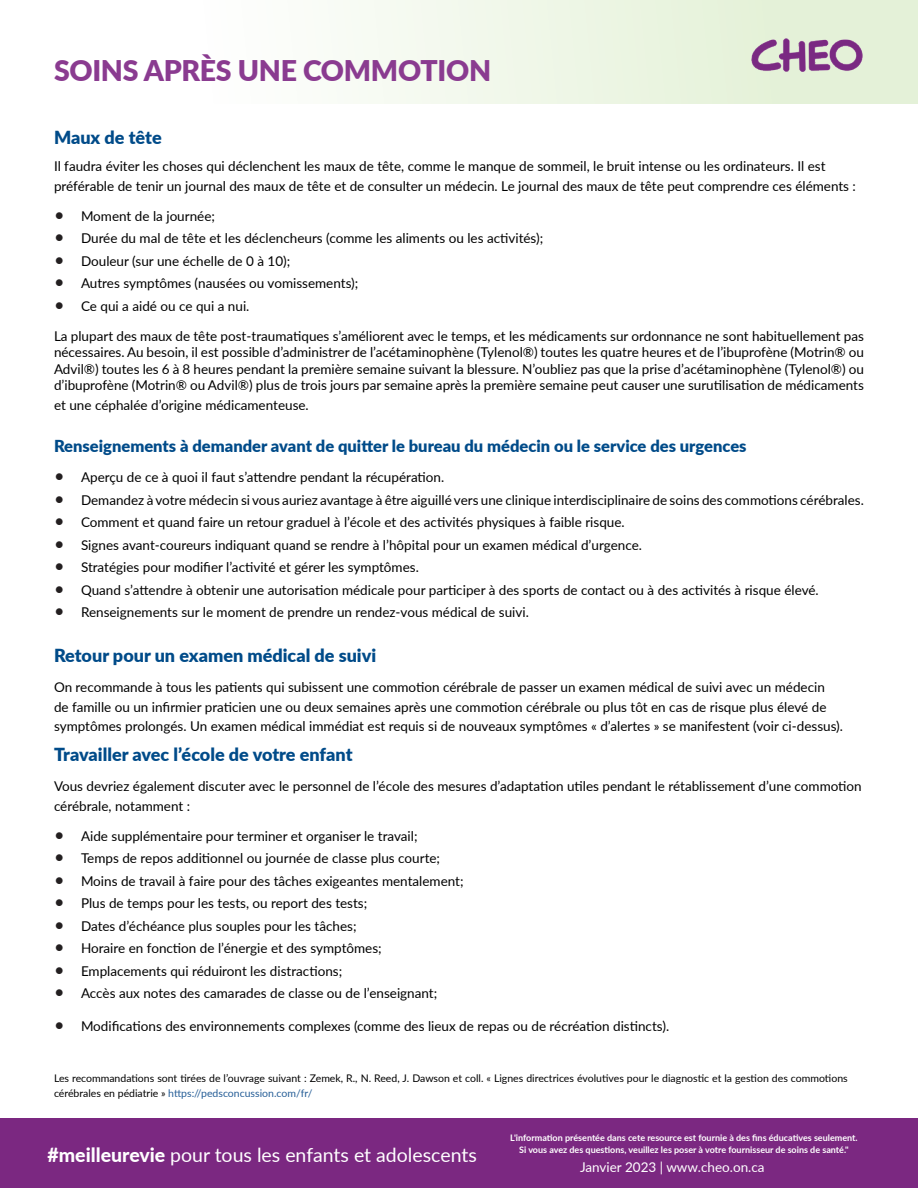
<style>
.page{position:relative;width:918px;height:1188px;background:#fff}
.page>*{position:absolute;margin:0;border:0;box-sizing:border-box;transform-origin:0 0}
.t1{font:900 28.5px "Lato";letter-spacing:-.01em;color:#8a3b90}
.t2{font:19.5px "Lato";color:#fff}
.H3_-_Dark_blue_non_i{font:900 18px "Lato";color:#004b89}
.H3_-_Dark_blue_non_i-2{font:900 16.5px "Lato";color:#004b89}
.H2_-_Purple{font:13.5px/16.5px "Lato";color:#000;text-align:justify}
.H3_-_Dark_blue_non_i-3{font:13.5px/19.5px "Lato";color:#000}
.t3{font:13.5px "Lato";color:#fff}
.H2_-_Purple-2{font:10.5px/15px "Lato";color:#000}
.t4{font:700 9px/12px "Lato";color:#fff;text-align:center}
.s1{font-size:18px;color:#231f20}
.s2{color:#265e97}
.s3{font-weight:800}
</style>
<div class="page">
<div style="left:0;top:0;width:918px;height:104px;background:linear-gradient(to right,#fff,#e1efd3)"></div>
<img style="left:748px;top:35px;width:118px;height:40px">
<div style="left:0;top:1119px;width:918px;height:69px;background:#7b2881"></div>
<h1 class="t1" style="left:54px;top:50px;width:439px">SOINS APRÈS UNE COMMOTION</h1>
<h3 class="H3_-_Dark_blue_non_i" style="left:54px;top:124px;width:109px">Maux de tête</h3>
<h3 class="H3_-_Dark_blue_non_i-3" style="left:54px;top:156px;width:803px">Il faudra éviter les choses qui déclenchent les maux de tête, comme le manque de sommeil, le bruit intense ou les ordinateurs. Il est préférable de tenir un journal des maux de tête et de consulter un médecin. Le journal des maux de tête peut comprendre ces éléments :</h3>
<h2 class="H2_-_Purple" style="left:54px;top:207px;width:163px"><span class="s1">•</span> Moment de la journée;</h2>
<h2 class="H2_-_Purple" style="left:54px;top:229px;width:491px"><span class="s1">•</span> Durée du mal de tête et les déclencheurs (comme les aliments ou les activités);</h2>
<h2 class="H2_-_Purple" style="left:54px;top:252px;width:238px"><span class="s1">•</span> Douleur (sur une échelle de 0 à 10);</h2>
<h2 class="H2_-_Purple" style="left:54px;top:274px;width:306px"><span class="s1">•</span> Autres symptômes (nausées ou vomissements);</h2>
<h2 class="H2_-_Purple" style="left:54px;top:297px;width:197px"><span class="s1">•</span> Ce qui a aidé ou ce qui a nui.</h2>
<h2 class="H2_-_Purple" style="left:54px;top:327px;width:811px">La plupart des maux de tête post-traumatiques s’améliorent avec le temps, et les médicaments sur ordonnance ne sont habituellement pas nécessaires. Au besoin, il est possible d’administrer de l’acétaminophène (Tylenol®) toutes les quatre heures et de l’ibuprofène (Motrin® ou Advil®) toutes les 6 à 8 heures pendant la première semaine suivant la blessure. N’oubliez pas que la prise d’acétaminophène (Tylenol®) ou d’ibuprofène (Motrin® ou Advil®) plus de trois jours par semaine après la première semaine peut causer une surutilisation de médicaments</h2>
<h2 class="H2_-_Purple" style="left:54px;top:396px;width:256px">et une céphalée d’origine médicamenteuse.</h2>
<h3 class="H3_-_Dark_blue_non_i-2" style="left:54px;top:434px;width:694px">Renseignements à demander avant de quitter le bureau du médecin ou le service des urgences</h3>
<h2 class="H2_-_Purple" style="left:54px;top:469px;width:392px"><span class="s1">•</span> Aperçu de ce à quoi il faut s’attendre pendant la récupération.</h2>
<h2 class="H2_-_Purple" style="left:54px;top:491px;width:811px"><span class="s1">•</span> Demandez à votre médecin si vous auriez avantage à être aiguillé vers une clinique interdisciplinaire de soins des commotions cérébrales.</h2>
<h2 class="H2_-_Purple" style="left:54px;top:514px;width:572px"><span class="s1">•</span> Comment et quand faire un retour graduel à l’école et des activités physiques à faible risque.</h2>
<h2 class="H2_-_Purple" style="left:54px;top:536px;width:589px"><span class="s1">•</span> Signes avant-coureurs indiquant quand se rendre à l’hôpital pour un examen médical d’urgence.</h2>
<h2 class="H2_-_Purple" style="left:54px;top:559px;width:366px"><span class="s1">•</span> Stratégies pour modifier l’activité et gérer les symptômes.</h2>
<h2 class="H2_-_Purple" style="left:54px;top:581px;width:766px"><span class="s1">•</span> Quand s’attendre à obtenir une autorisation médicale pour participer à des sports de contact ou à des activités à risque élevé.</h2>
<h2 class="H2_-_Purple" style="left:54px;top:604px;width:476px"><span class="s1">•</span> Renseignements sur le moment de prendre un rendez-vous médical de suivi.</h2>
<h3 class="H3_-_Dark_blue_non_i" style="left:54px;top:642px;width:324px">Retour pour un examen médical de suivi</h3>
<h3 class="H3_-_Dark_blue_non_i-3" style="left:54px;top:677px;width:791px">On recommande à tous les patients qui subissent une commotion cérébrale de passer un examen médical de suivi avec un médecin<br>de famille ou un infirmier praticien une ou deux semaines après une commotion cérébrale ou plus tôt en cas de risque plus élevé de symptômes prolongés. Un examen médical immédiat est requis si de nouveaux symptômes « d’alertes » se manifestent (voir ci-dessus).</h3>
<h3 class="H3_-_Dark_blue_non_i" style="left:54px;top:741px;width:300px">Travailler avec l’école de votre enfant</h3>
<h3 class="H3_-_Dark_blue_non_i-3" style="left:54px;top:776px;width:809px">Vous devriez également discuter avec le personnel de l’école des mesures d’adaptation utiles pendant le rétablissement d’une commotion cérébrale, notamment :</h3>
<h2 class="H2_-_Purple" style="left:54px;top:827px;width:365px"><span class="s1">•</span> Aide supplémentaire pour terminer et organiser le travail;</h2>
<h2 class="H2_-_Purple" style="left:54px;top:850px;width:388px"><span class="s1">•</span> Temps de repos additionnel ou journée de classe plus courte;</h2>
<h2 class="H2_-_Purple" style="left:54px;top:872px;width:411px"><span class="s1">•</span> Moins de travail à faire pour des tâches exigeantes mentalement;</h2>
<h2 class="H2_-_Purple" style="left:54px;top:895px;width:315px"><span class="s1">•</span> Plus de temps pour les tests, ou report des tests;</h2>
<h2 class="H2_-_Purple" style="left:54px;top:917px;width:304px"><span class="s1">•</span> Dates d’échéance plus souples pour les tâches;</h2>
<h2 class="H2_-_Purple" style="left:54px;top:940px;width:329px"><span class="s1">•</span> Horaire en fonction de l’énergie et des symptômes;</h2>
<h2 class="H2_-_Purple" style="left:54px;top:962px;width:290px"><span class="s1">•</span> Emplacements qui réduiront les distractions;</h2>
<h2 class="H2_-_Purple" style="left:54px;top:985px;width:385px"><span class="s1">•</span> Accès aux notes des camarades de classe ou de l’enseignant;</h2>
<h2 class="H2_-_Purple" style="left:54px;top:1018px;width:617px"><span class="s1">•</span> Modifications des environnements complexes (comme des lieux de repas ou de récréation distincts).</h2>
<h2 class="H2_-_Purple-2" style="left:54px;top:1070px;width:795px">Les recommandations sont tirées de l’ouvrage suivant : Zemek, R., N. Reed, J. Dawson et coll. « Lignes directrices évolutives pour le diagnostic et la gestion des commotions cérébrales en pédiatrie » <span class="s2">https://pedsconcussion.com/fr/</span></h2>
<h2 class="t2" style="left:48px;top:1141px;width:431px"><span class="s3">#meilleurevie</span> pour tous les enfants et adolescents</h2>
<p class="t4" style="left:510px;top:1132px;width:349px">L'information présentée dans cete resource est fournie à des fins éducatives seulement.<br>Si vous avez des questions, veuillez les poser à votre fournisseur de soins de santé."</p>
<p class="t3" style="left:580px;top:1158px;width:186px">Janvier 2023 | www.cheo.on.ca</p>
</div>
